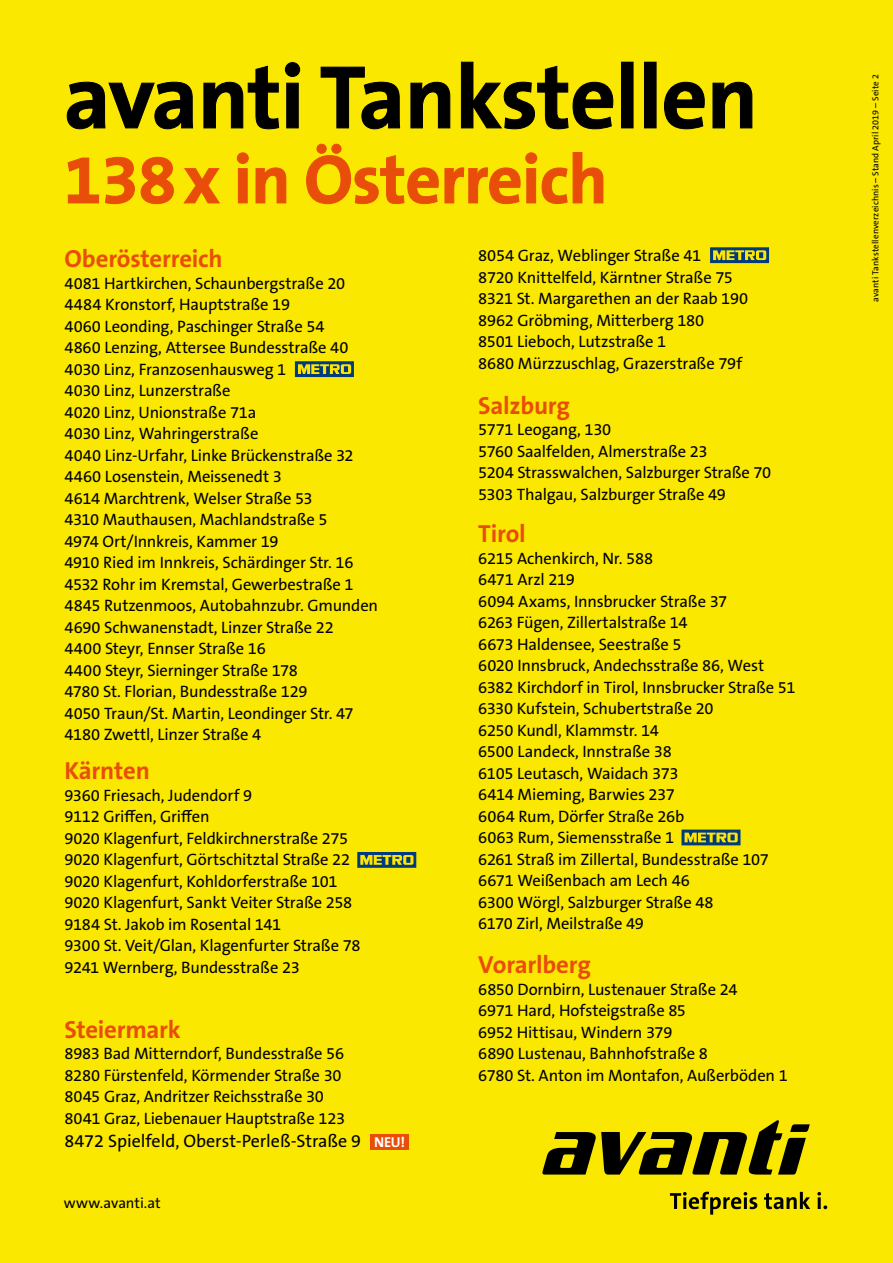
<style>
.page{position:relative;width:893px;height:1263px;background:#fae800}
.page>*{position:absolute;margin:0;border:0;box-sizing:border-box;transform-origin:0 0}
.t1{font:700 90px "The Sans B W7";letter-spacing:-.01em;color:#000}
.t2{font:700 69px "The Sans B W7";letter-spacing:-.01em;color:#e94d0a}
.t3{font:700 24.75px "The Sans B W7";letter-spacing:-.01em;color:#e94d0a}
.t4{font:18px "The Sans B W5 Plain";color:#000}
.t5{font:16.5px/21.5px "The Sans B W5 Plain";letter-spacing:-.01em;color:#000}
.t6{font:15px "The Sans B W5 Plain";color:#000}
.t7{font:700 14.4px "The Sans B W7";color:#fff}
.t8{font:9px "The Sans B W5 Plain";letter-spacing:.01em;color:#000}
</style>
<div class="page">
<svg style="left:670px;top:1192px;width:157px;height:22px"></svg>
<svg style="left:542px;top:1120px;width:268px;height:54px"></svg>
<div style="left:295px;top:361px;width:59px;height:16px;background:#003c7c"></div>
<svg style="left:298px;top:364px;width:53px;height:10px"></svg>
<div style="left:357px;top:852px;width:59px;height:16px;background:#003c7c"></div>
<svg style="left:360px;top:855px;width:53px;height:10px"></svg>
<div style="left:710px;top:247px;width:59px;height:16px;background:#003c7c"></div>
<svg style="left:713px;top:250px;width:53px;height:10px"></svg>
<div style="left:681px;top:829px;width:59px;height:16px;background:linear-gradient(to right,#003c7c,#003c7c)"></div>
<svg style="left:685px;top:833px;width:53px;height:9px"></svg>
<svg style="left:66px;top:81px;width:128px;height:49px"></svg>
<svg style="left:203px;top:62px;width:98px;height:68px"></svg>
<svg style="left:320px;top:66px;width:81px;height:64px"></svg>
<svg style="left:410px;top:81px;width:41px;height:48px"></svg>
<svg style="left:460px;top:61px;width:154px;height:69px"></svg>
<div style="left:621px;top:62px;width:12px;height:66px;border:1px solid #000"></div>
<div style="left:644px;top:62px;width:13px;height:66px;border:1px solid #000"></div>
<svg style="left:664px;top:81px;width:41px;height:49px"></svg>
<svg style="left:712px;top:81px;width:41px;height:48px"></svg>
<svg style="left:67px;top:157px;width:32px;height:47px"></svg>
<svg style="left:105px;top:156px;width:69px;height:49px"></svg>
<svg style="left:183px;top:168px;width:37px;height:36px"></svg>
<svg style="left:236px;top:152px;width:13px;height:52px"></svg>
<svg style="left:255px;top:167px;width:32px;height:37px"></svg>
<svg style="left:306px;top:143px;width:298px;height:62px"></svg>
<div style="left:370px;top:1134px;width:39px;height:16px;background:#e94d0a"></div>
<h1 class="t1" style="left:64px;top:40px;width:696px">avanti Tankstellen</h1>
<h2 class="t2" style="left:64px;top:135px;width:545px">138x in Österreich</h2>
<h3 class="t3" style="left:65px;top:243px;width:160px">Oberösterreich</h3>
<p class="t5" style="left:65px;top:273px;width:315px">4081 Hartkirchen, Schaunbergstraße 20<br>4484 Kronstorf, Hauptstraße 19<br>4060 Leonding, Paschinger Straße 54<br>4860 Lenzing, Attersee Bundesstraße 40<br>4030 Linz, Franzosenhausweg 1<br>4030 Linz, Lunzerstraße<br>4020 Linz, Unionstraße 71a<br>4030 Linz, Wahringerstraße<br>4040 Linz-Urfahr, Linke Brückenstraße 32<br>4460 Losenstein, Meissenedt 3<br>4614 Marchtrenk, Welser Straße 53<br>4310 Mauthausen, Machlandstraße 5<br>4974 Ort/Innkreis, Kammer 19<br>4910 Ried im Innkreis, Schärdinger Str. 16<br>4532 Rohr im Kremstal, Gewerbestraße 1<br>4845 Rutzenmoos, Autobahnzubr. Gmunden 4690 Schwanenstadt, Linzer Straße 22<br>4400 Steyr, Ennser Straße 16<br>4400 Steyr, Sierninger Straße 178<br>4780 St. Florian, Bundesstraße 129<br>4050 Traun/St. Martin, Leondinger Str. 47<br>4180 Zwettl, Linzer Straße 4</p>
<h3 class="t3" style="left:65px;top:755px;width:87px">Kärnten</h3>
<p class="t5" style="left:65px;top:785px;width:298px">9360 Friesach, Judendorf 9<br>9112 Griffen, Griffen<br>9020 Klagenfurt, Feldkirchnerstraße 275<br>9020 Klagenfurt, Görtschitztal Straße 22<br>9020 Klagenfurt, Kohldorferstraße 101<br>9020 Klagenfurt, Sankt Veiter Straße 258<br>9184 St. Jakob im Rosental 141<br>9300 St. Veit/Glan, Klagenfurter Straße 78<br>9241 Wernberg, Bundesstraße 23</p>
<h3 class="t3" style="left:65px;top:1013px;width:118px">Steiermark</h3>
<p class="t5" style="left:65px;top:1043px;width:282px">8983 Bad Mitterndorf, Bundesstraße 56<br>8280 Fürstenfeld, Körmender Straße 30<br>8045 Graz, Andritzer Reichsstraße 30<br>8041 Graz, Liebenauer Hauptstraße 123</p>
<p class="t4" style="left:65px;top:1130px;width:298px">8472 Spielfeld, Oberst-Perleß-Straße 9</p>
<p class="t7" style="left:374px;top:1133px;width:33px">NEU!</p>
<p class="t6" style="left:64px;top:1193px;width:98px">www.avanti.at</p>
<p class="t5" style="left:478px;top:245px;width:271px">8054 Graz, Weblinger Straße 41<br>8720 Knittelfeld, Kärntner Straße 75<br>8321 St. Margarethen an der Raab 190<br>8962 Gröbming, Mitterberg 180<br>8501 Lieboch, Lutzstraße 1<br>8680 Mürzzuschlag, Grazerstraße 79f</p>
<h3 class="t3" style="left:478px;top:389px;width:93px">Salzburg</h3>
<p class="t5" style="left:478px;top:419px;width:294px">5771 Leogang, 130<br>5760 Saalfelden, Almerstraße 23<br>5204 Strasswalchen, Salzburger Straße 70<br>5303 Thalgau, Salzburger Straße 49</p>
<h3 class="t3" style="left:478px;top:518px;width:49px">Tirol</h3>
<p class="t5" style="left:478px;top:547px;width:319px">6215 Achenkirch, Nr. 588<br>6471 Arzl 219<br>6094 Axams, Innsbrucker Straße 37<br>6263 Fügen, Zillertalstraße 14<br>6673 Haldensee, Seestraße 5<br>6020 Innsbruck, Andechsstraße 86, West<br>6382 Kirchdorf in Tirol, Innsbrucker Straße 51<br>6330 Kufstein, Schubertstraße 20<br>6250 Kundl, Klammstr. 14<br>6500 Landeck, Innstraße 38<br>6105 Leutasch, Waidach 373<br>6414 Mieming, Barwies 237<br>6064 Rum, Dörfer Straße 26b<br>6063 Rum, Siemensstraße 1<br>6261 Straß im Zillertal, Bundesstraße 107<br>6671 Weißenbach am Lech 46<br>6300 Wörgl, Salzburger Straße 48<br>6170 Zirl, Meilstraße 49</p>
<h3 class="t3" style="left:478px;top:949px;width:114px">Vorarlberg</h3>
<p class="t5" style="left:478px;top:978px;width:311px">6850 Dornbirn, Lustenauer Straße 24<br>6971 Hard, Hofsteigstraße 85<br>6952 Hittisau, Windern 379<br>6890 Lustenau, Bahnhofstraße 8<br>6780 St. Anton im Montafon, Außerböden 1</p>
<p class="t8" style="left:870px;top:302px;width:229px;rotate:-90deg">avanti Tankstellenverzeichnis – Stand April 2019 – Seite 2</p>
</div>
